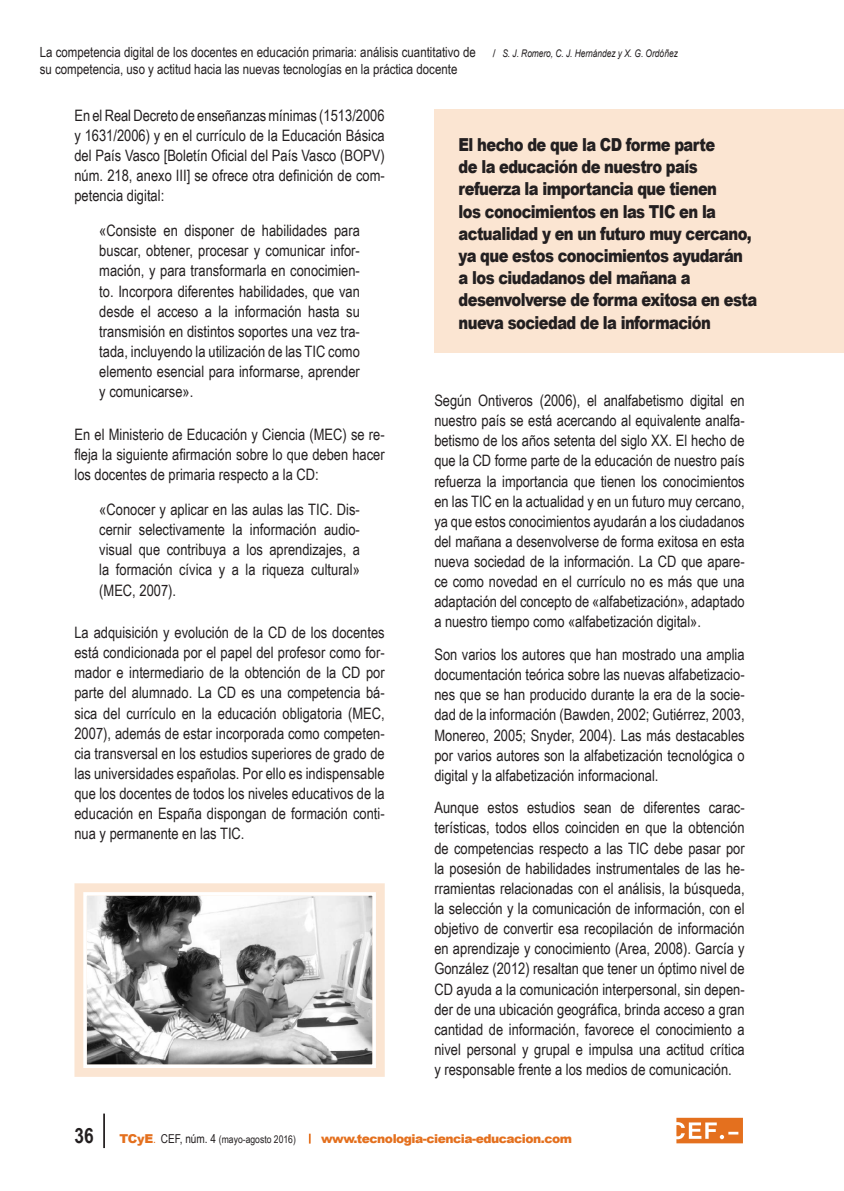
<style>
.page{position:relative;width:844px;height:1191px;background:#fff}
.page>*{position:absolute;margin:0;border:0;box-sizing:border-box;transform-origin:0 0}
.t1{font:900 17.85px/22.2px "Arial";letter-spacing:-.04em;color:#231f20;scale:.82 1}
.texto_general{font:15.75px/20.1px "Arial Narrow";color:#231f20;text-align:justify}
.entrecomillado{font:15.75px/20.1px "Arial Narrow";color:#231f20;text-align:justify}
.t2{font:14px/16.6px "Arial Narrow";color:#231f20}
.t3{font:900 12.25px "Arial";letter-spacing:-.04em;color:#e4701e}
.t4{font:10.5px "Arial Narrow";color:#231f20}
.s1{font-family:"Arial";font-size:10.5px}
.s2{font-family:"Arial";font-style:italic;font-size:10.5px}
.s3{font-weight:700;font-size:21px}
.s4{font-family:"Arial";font-weight:900;font-size:12.25px;color:#e4701e}
.s5{font-size:12.25px;color:#e4701e}
.s6{font-size:12.25px}
</style>
<div class="page">
<hr style="left:103px;top:1113px;width:2px;height:35px;background:#231f20">
<svg style="left:676px;top:1117px;width:66px;height:26px;background:#ea9051"></svg>
<img style="left:87px;top:896px;width:284px;height:167px">
<div style="left:434px;top:109px;width:409px;height:243px;background:#fbe5d2"></div>
<div style="left:74px;top:883px;width:310px;height:193px;border:12px solid #fbe5d2"></div>
<div style="left:83px;top:892px;width:293px;height:176px;border:3px solid #fff"></div>
<p class="t2" style="left:40px;top:44px;width:639px">La competencia digital de los docentes en educación primaria: análisis cuantitativo de <span class="s1">/</span> <span class="s2">S. J. Romero, C. J. Hernández y X. G. Ordóñez </span>su competencia, uso y actitud hacia las nuevas tecnologías en la práctica docente</p>
<p class="texto_general" style="left:74px;top:104px;width:312px">En el Real Decreto de enseñanzas mínimas (1513/2006 y 1631/2006) y en el currículo de la Educación Básica del País Vasco [Boletín Oficial del País Vasco (BOPV) núm. 218, anexo III] se ofrece otra definición de com&shy;petencia digital:</p>
<p class="entrecomillado" style="left:99px;top:220px;width:262px">«Consiste en disponer de habilidades para buscar, obtener, procesar y comunicar infor&shy;mación, y para transformarla en conocimien&shy;to. Incorpora diferentes habilidades, que van desde el acceso a la información hasta su transmisión en distintos soportes una vez tra&shy;tada, incluyendo la utilización de las TIC como elemento esencial para informarse, aprender y comunicarse».</p>
<p class="texto_general" style="left:74px;top:423px;width:312px">En el Ministerio de Educación y Ciencia (MEC) se re&shy;fleja la siguiente afirmación sobre lo que deben hacer los docentes de primaria respecto a la CD:</p>
<p class="entrecomillado" style="left:99px;top:499px;width:262px">«Conocer y aplicar en las aulas las TIC. Dis&shy;cernir selectivamente la información audio&shy;visual que contribuya a los aprendizajes, a la formación cívica y a la riqueza cultural» (MEC, 2007).</p>
<p class="texto_general" style="left:74px;top:622px;width:312px">La adquisición y evolución de la CD de los docentes está condicionada por el papel del profesor como for&shy;mador e intermediario de la obtención de la CD por parte del alumnado. La CD es una competencia bá&shy;sica del currículo en la educación obligatoria (MEC, 2007), además de estar incorporada como competen&shy;cia transversal en los estudios superiores de grado de las universidades españolas. Por ello es indispensable que los docentes de todos los niveles educativos de la educación en España dispongan de formación conti&shy;nua y permanente en las TIC.</p>
<p class="t1" style="left:458px;top:133px;width:365px">El hecho de que la CD forme parte<br>de la educación de nuestro país refuerza la importancia que tienen<br>los conocimientos en las TIC en la actualidad y en un futuro muy cercano, ya que estos conocimientos ayudarán a los ciudadanos del mañana a desenvolverse de forma exitosa en esta nueva sociedad de la información</p>
<p class="texto_general" style="left:434px;top:390px;width:312px">Según Ontiveros (2006), el analfabetismo digital en nuestro país se está acercando al equivalente analfa&shy;betismo de los años setenta del siglo XX. El hecho de que la CD forme parte de la educación de nuestro país refuerza la importancia que tienen los conocimientos en las TIC en la actualidad y en un futuro muy cercano, ya que estos conocimientos ayudarán a los ciudadanos del mañana a desenvolverse de forma exitosa en esta nueva sociedad de la información. La CD que apare&shy;ce como novedad en el currículo no es más que una adaptación del concepto de «alfabetización», adaptado a nuestro tiempo como «alfabetización digital».</p>
<p class="texto_general" style="left:434px;top:644px;width:312px">Son varios los autores que han mostrado una amplia documentación teórica sobre las nuevas alfabetizacio&shy;nes que se han producido durante la era de la socie&shy;dad de la información (Bawden, 2002; Gutiérrez, 2003, Monereo, 2005; Snyder, 2004). Las más destacables por varios autores son la alfabetización tecnológica o digital y la alfabetización informacional.</p>
<p class="texto_general" style="left:434px;top:797px;width:312px">Aunque estos estudios sean de diferentes carac&shy;terísticas, todos ellos coinciden en que la obtención de competencias respecto a las TIC debe pasar por la posesión de habilidades instrumentales de las he&shy;rramientas relacionadas con el análisis, la búsqueda, la selección y la comunicación de información, con el objetivo de convertir esa recopilación de información en aprendizaje y conocimiento (Area, 2008). García y González (2012) resaltan que tener un óptimo nivel de CD ayuda a la comunicación interpersonal, sin depen&shy;der de una ubicación geográfica, brinda acceso a gran cantidad de información, favorece el conocimiento a nivel personal y grupal e impulsa una actitud crítica y responsable frente a los medios de comunicación.</p>
<p class="t4" style="left:74px;top:1131px;width:223px"><span class="s3">36</span> <span class="s4">TCyE</span><span class="s5">.</span> <span class="s6">CEF, núm. 4</span> (mayo-agosto 2016)</p>
<p class="t3" style="left:321px;top:1129px;width:252px">www.tecnologia-ciencia-educacion.com</p>
</div>
